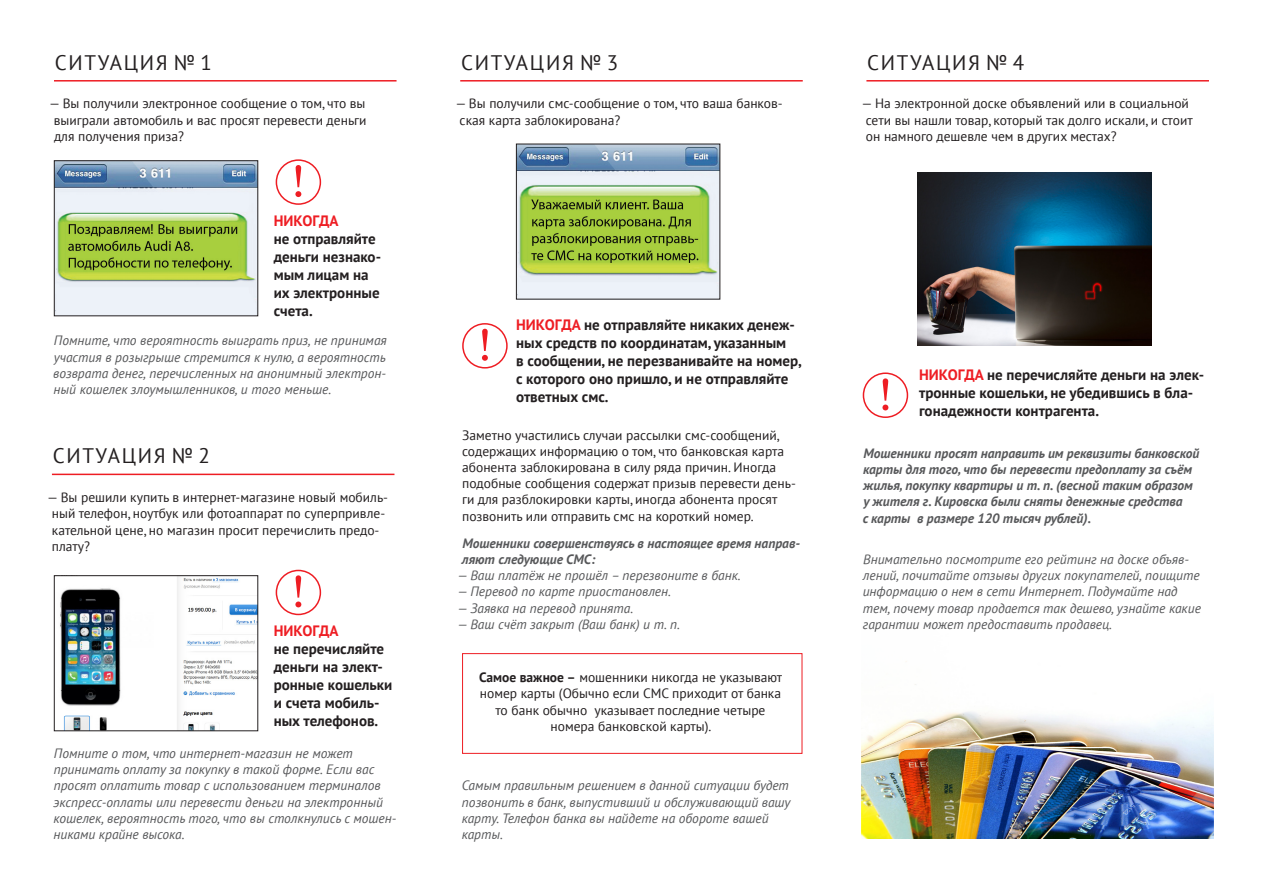
<style>
.page{position:relative;width:1263px;height:893px;background:#fff}
.page>*{position:absolute;margin:0;border:0;box-sizing:border-box;transform-origin:0 0}
.t1{font:21px "PT Sans";letter-spacing:.08em;color:#231f20}
.t2{font:700 15px/18px "PT Sans";color:#231f20}
.t3{font:700 15px "PT Sans";color:#ee1d23}
.t4{font:italic 13.5px/16.2px "PT Sans";color:#57585a}
.t5{font:13.5px/16.2px "PT Sans";color:#231f20}
.t6{font:italic 700 13.5px/16.2px "PT Sans";color:#57585a}
.s1{color:#ee1d23}
.s2{font-weight:700}
</style>
<div class="page">
<img style="left:862px;top:661px;width:351px;height:178px">
<hr style="left:54px;top:80px;width:342px;height:2px;background:#ee1d23">
<hr style="left:460px;top:80px;width:343px;height:2px;background:#ee1d23">
<hr style="left:866px;top:80px;width:343px;height:2px;background:#ee1d23">
<hr style="left:52px;top:474px;width:342px;height:1px;background:#ee1d23">
<svg style="left:295px;top:165px;width:6px;height:32px"></svg>
<svg style="left:482px;top:329px;width:6px;height:32px"></svg>
<svg style="left:882px;top:378px;width:6px;height:32px"></svg>
<svg style="left:295px;top:575px;width:6px;height:32px"></svg>
<img style="left:56px;top:162px;width:200px;height:152px">
<div style="left:54px;top:160px;width:204px;height:156px;border:1px solid #231f20"></div>
<img style="left:60px;top:577px;width:196px;height:152px">
<div style="left:54px;top:575px;width:204px;height:156px;border:1px solid #231f20"></div>
<img style="left:518px;top:146px;width:200px;height:151px">
<div style="left:276px;top:159px;width:45px;height:46px;border:2px solid #ee1d23;border-radius:50%"></div>
<div style="left:462px;top:323px;width:46px;height:46px;border:2px solid #ee1d23;border-radius:50%"></div>
<div style="left:863px;top:372px;width:45px;height:46px;border:2px solid #ee1d23;border-radius:50%"></div>
<div style="left:276px;top:570px;width:45px;height:45px;border:2px solid #ee1d23;border-radius:50%"></div>
<div style="left:462px;top:653px;width:340px;height:101px;border:1px solid #ee1d23"></div>
<img style="left:917px;top:172px;width:235px;height:174px">
<p class="t1" style="left:55px;top:49px;width:159px">СИТУАЦИЯ № 1</p>
<p class="t1" style="left:461px;top:49px;width:159px">СИТУАЦИЯ № 3</p>
<p class="t1" style="left:867px;top:49px;width:159px">СИТУАЦИЯ № 4</p>
<p class="t5" style="left:54px;top:95px;width:314px;text-align:justify;text-indent:-5px">— Вы получили электронное сообщение о том, что вы выиграли автомобиль и вас просят перевести деньги для получения приза?</p>
<p class="t5" style="left:460px;top:95px;width:325px;text-indent:-4px">— Вы получили смс-сообщение о том, что ваша банков&shy;ская карта заблокирована?</p>
<p class="t5" style="left:866px;top:95px;width:328px;text-indent:-4px">— На электронной доске объявлений или в социальной сети вы нашли товар, который так долго искали, и стоит он намного дешевле чем в других местах?</p>
<p class="t3" style="left:274px;top:211px;width:66px">НИКОГДА</p>
<p class="t2" style="left:274px;top:230px;width:103px">не отправляйте</p>
<p class="t2" style="left:274px;top:248px;width:109px">деньги незнако&shy;мым лицам на</p>
<p class="t2" style="left:274px;top:284px;width:107px">их электронные счета.</p>
<p class="t4" style="left:53px;top:332px;width:335px;text-align:justify">Помните, что вероятность выиграть приз, не принимая участия в розыгрыше стремится к нулю, а вероятность возврата денег, перечисленных на анонимный электрон&shy;ный кошелек злоумышленников, и того меньше.</p>
<p class="t1" style="left:53px;top:442px;width:159px">СИТУАЦИЯ № 2</p>
<p class="t5" style="left:52px;top:489px;width:338px;text-indent:-5px">— Вы решили купить в интернет-магазине новый мобиль&shy;ный телефон, ноутбук или фотоаппарат по суперпривле&shy;кательной цене, но магазин просит перечислить предо&shy;плату?</p>
<p class="t3" style="left:274px;top:621px;width:66px">НИКОГДА</p>
<p class="t2" style="left:274px;top:640px;width:120px">не перечисляйте деньги на элект&shy;ронные кошельки и счета мобиль&shy;ных телефонов.</p>
<p class="t4" style="left:54px;top:745px;width:344px">Помните о том, что интернет-магазин не может принимать оплату за покупку в такой форме. Если вас просят оплатить товар с использованием терминалов экспресс-оплаты или перевести деньги на электронный кошелек, вероятность того, что вы столкнулись с мошен&shy;никами крайне высока.</p>
<p class="t2" style="left:516px;top:316px;width:287px"><span class="s1">НИКОГДА</span> не отправляйте никаких денеж&shy;ных средств по координатам, указанным<br>в сообщении, не перезванивайте на номер, с которого оно пришло, и не отправляйте ответных смс.</p>
<p class="t5" style="left:462px;top:426px;width:335px">Заметно участились случаи рассылки смс-сообщений, содержащих информацию о том, что банковская карта абонента заблокирована в силу ряда причин. Иногда подобные сообщения содержат призыв перевести день&shy;ги для разблокировки карты, иногда абонента просят позвонить или отправить смс на короткий номер.</p>
<p class="t6" style="left:462px;top:535px;width:339px">Мошенники совершенствуясь в настоящее время направ&shy;ляют следующие СМС:</p>
<p class="t4" style="left:457px;top:567px;width:285px">— Ваш платёж не прошёл – перезвоните в банк.</p>
<p class="t4" style="left:457px;top:583px;width:215px">— Перевод по карте приостановлен.</p>
<p class="t4" style="left:457px;top:599px;width:177px">— Заявка на перевод принята.</p>
<p class="t4" style="left:457px;top:616px;width:224px">— Ваш счёт закрыт (Ваш банк) и т. п.</p>
<p class="t5" style="left:479px;top:669px;width:305px;text-align:center"><span class="s2">Самое важное –</span> мошенники никогда не указывают номер карты (Обычно если СМС приходит от банка то банк обычно указывает последние четыре номера банковской карты).</p>
<p class="t4" style="left:462px;top:777px;width:330px">Самым правильным решением в данной ситуации будет позвонить в банк, выпустивший и обслуживающий вашу карту. Телефон банка вы найдете на обороте вашей карты.</p>
<p class="t2" style="left:919px;top:365px;width:287px"><span class="s1">НИКОГДА</span> не перечисляйте деньги на элек&shy;тронные кошельки, не убедившись в бла&shy;гонадежности контрагента.</p>
<p class="t6" style="left:863px;top:445px;width:338px">Мошенники просят направить им реквизиты банковской карты для того, что бы перевести предоплату за съём жилья, покупку квартиры и т. п. (весной таким образом у жителя г. Кировска были сняты денежные средства<br>с карты в размере 120 тысяч рублей).</p>
<p class="t4" style="left:863px;top:551px;width:340px">Внимательно посмотрите его рейтинг на доске объяв&shy;лений, почитайте отзывы других покупателей, поищите информацию о нем в сети Интернет. Подумайте над тем, почему товар продается так дешево, узнайте какие гарантии может предоставить продавец.</p>
</div>
